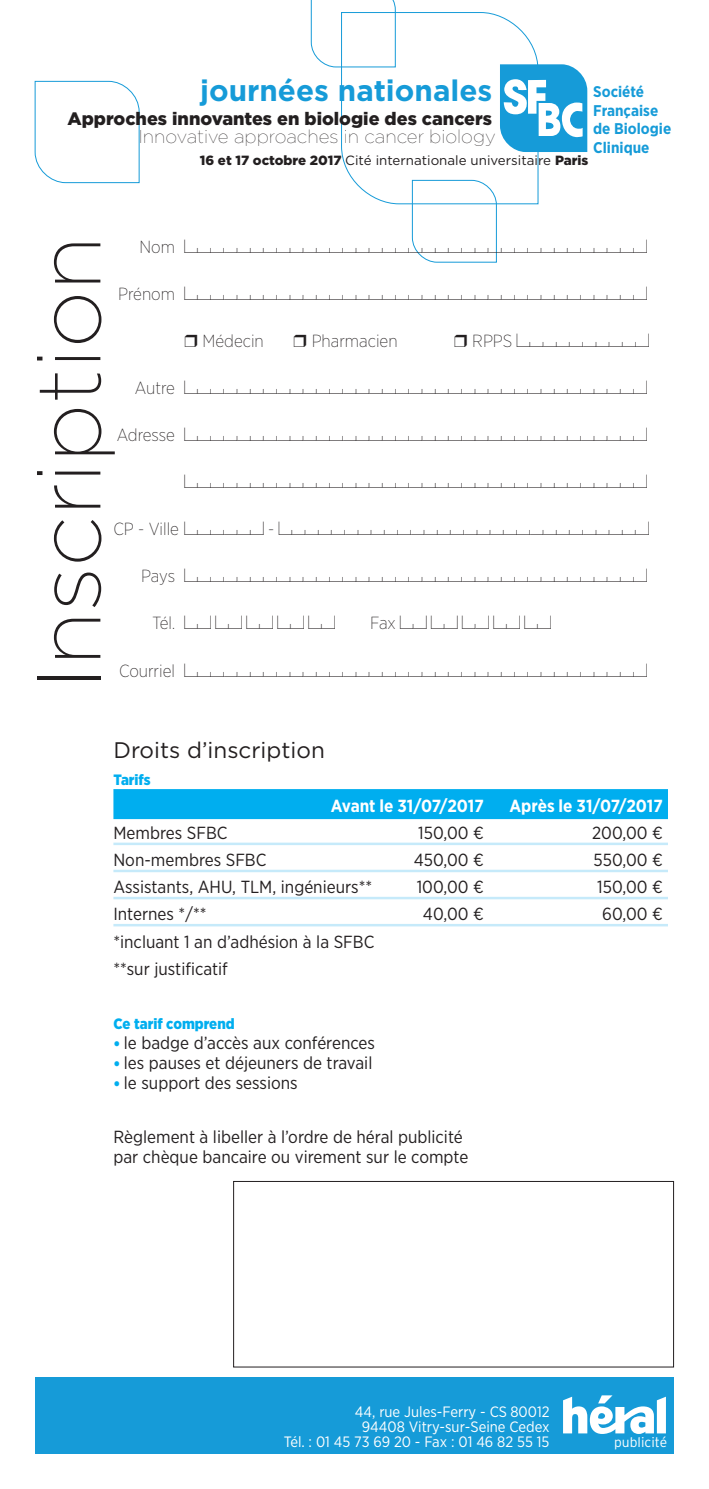
<style>
.page{position:relative;width:709px;height:1489px;background:#fff}
.page>*{position:absolute;margin:0;border:0;box-sizing:border-box;transform-origin:0 0}
.t1{font:200 90px "Gotham";color:#231f20}
.t2{font:700 29.5px "Gotham";color:#169bd8}
.t3{font:22.5px "Gotham";color:#231f20}
.t4{font:100 18.5px "Gotham";color:#231f20}
.t5{font:900 18px "Gotham";color:#231f20}
.t6{font:17.5px "Casesaremplir Roman";color:#231f20}
.t7{font:17.5px/27px "Gotham Narrow";color:#231f20}
.t8{font:700 17.5px "Gotham Narrow";color:#fff}
.t9{font:200 17.5px "Gotham Narrow";color:#231f20}
.t10{font:700 15.5px/18.5px "Gotham Narrow";color:#169bd8}
.t11{font:15px/15px "Gotham Narrow";color:#fff;text-align:right}
.t12{font:900 15px "Gotham Narrow";color:#00aeef}
.t13{font:300 13.75px "Interstate";color:#fff}
.t14{font:13.25px "Gotham";color:#231f20}
.s1{font-weight:900}
.s2{font-family:"Gotham Narrow";font-weight:200}
.s3{font-weight:900;font-size:15px;color:#00aeef}
</style>
<div class="page">
<svg style="left:35px;top:81px;width:104px;height:102px"></svg>
<svg style="left:311px;top:0;width:276px;height:262px"></svg>
<div style="left:113px;top:789px;width:555px;height:30px;background:#00aeef"></div>
<hr style="left:113px;top:842px;width:555px;height:3px;background:#c6eafa">
<hr style="left:113px;top:869px;width:555px;height:3px;background:#c6eafa">
<hr style="left:113px;top:896px;width:555px;height:3px;background:#c6eafa">
<hr style="left:113px;top:923px;width:555px;height:3px;background:#c6eafa">
<div style="left:233px;top:1181px;width:441px;height:186px;border:1px solid #231f20"></div>
<div style="left:36px;top:1376px;width:638px;height:77px;background:#169bd8"></div>
<svg style="left:563px;top:1395px;width:103px;height:38px"></svg>
<h2 class="t2" style="left:200px;top:80px;width:294px">journées nationales</h2>
<p class="t10" style="left:593px;top:83px;width:80px">Société<br>Française de Biologie<br>Clinique</p>
<p class="t5" style="left:67px;top:112px;width:426px">Approches innovantes en biologie des cancers</p>
<p class="t4" style="left:138px;top:130px;width:359px">Innovative approaches in cancer biology</p>
<p class="t14" style="left:200px;top:156px;width:390px"><span class="s1">16 et 17 octobre 2017</span> Cité internationale universitaire <span class="s1">Paris</span></p>
<p class="t6" style="left:140px;top:236px;width:509px"><span class="s2">Nom</span> ABBBBBBBBBBBBBBBBBBBBBBBBBBBBBBBBBC</p>
<p class="t6" style="left:118px;top:283px;width:530px"><span class="s2">Prénom</span> ABBBBBBBBBBBBBBBBBBBBBBBBBBBBBBBBBC</p>
<p class="t9" style="left:202px;top:334px;width:63px">Médecin</p>
<p class="t9" style="left:312px;top:334px;width:87px">Pharmacien</p>
<p class="t6" style="left:472px;top:330px;width:178px"><span class="s2">RPPS</span> ABBBBBBBBC</p>
<p class="t6" style="left:135px;top:377px;width:514px"><span class="s2">Autre</span> ABBBBBBBBBBBBBBBBBBBBBBBBBBBBBBBBBC</p>
<p class="t6" style="left:117px;top:424px;width:532px"><span class="s2">Adresse</span> ABBBBBBBBBBBBBBBBBBBBBBBBBBBBBBBBBC</p>
<p class="t6" style="left:184px;top:472px;width:464px">ABBBBBBBBBBBBBBBBBBBBBBBBBBBBBBBBBC</p>
<p class="t6" style="left:113px;top:519px;width:537px"><span class="s2">CP - Ville</span> ABBBBC <span class="s2">-</span> ABBBBBBBBBBBBBBBBBBBBBBBBBBC</p>
<p class="t6" style="left:141px;top:566px;width:507px"><span class="s2">Pays</span> ABBBBBBBBBBBBBBBBBBBBBBBBBBBBBBBBBC</p>
<p class="t6" style="left:152px;top:613px;width:184px"><span class="s2">Tél.</span> AC AC AC AC AC</p>
<p class="t6" style="left:370px;top:613px;width:182px"><span class="s2">Fax</span> AC AC AC AC AC</p>
<p class="t6" style="left:119px;top:660px;width:529px"><span class="s2">Courriel</span> ABBBBBBBBBBBBBBBBBBBBBBBBBBBBBBBBBC</p>
<h1 class="t1" style="left:37px;top:689px;width:455px;rotate:-90deg">Inscription</h1>
<p class="t3" style="left:113px;top:742px;width:213px">Droits d’inscription</p>
<p class="t12" style="left:113px;top:774px;width:39px">Tarifs</p>
<p class="t8" style="left:331px;top:799px;width:154px">Avant le 31/07/2017</p>
<p class="t8" style="left:509px;top:799px;width:155px">Après le 31/07/2017</p>
<p class="t7" style="left:113px;top:820px;width:116px">Membres SFBC</p>
<p class="t7" style="left:418px;top:820px;width:67px">150,00 €</p>
<p class="t7" style="left:592px;top:820px;width:72px">200,00 €</p>
<p class="t7" style="left:113px;top:847px;width:155px">Non-membres SFBC</p>
<p class="t7" style="left:414px;top:847px;width:72px">450,00 €</p>
<p class="t7" style="left:593px;top:847px;width:71px">550,00 €</p>
<p class="t7" style="left:113px;top:875px;width:260px">Assistants, AHU, TLM, ingénieurs**</p>
<p class="t7" style="left:417px;top:875px;width:69px">100,00 €</p>
<p class="t7" style="left:597px;top:875px;width:67px">150,00 €</p>
<p class="t7" style="left:113px;top:902px;width:95px">Internes */**</p>
<p class="t7" style="left:423px;top:902px;width:62px">40,00 €</p>
<p class="t7" style="left:602px;top:902px;width:62px">60,00 €</p>
<p class="t7" style="left:113px;top:929px;width:262px">*incluant 1 an d’adhésion à la SFBC **sur justificatif</p>
<p class="t12" style="left:113px;top:1018px;width:123px">Ce tarif comprend</p>
<p class="t7" style="left:113px;top:1030px;width:263px"><span class="s3">•</span> le badge d’accès aux conférences</p>
<p class="t7" style="left:113px;top:1050px;width:260px"><span class="s3">•</span> les pauses et déjeuners de travail</p>
<p class="t7" style="left:113px;top:1070px;width:186px"><span class="s3">•</span> le support des sessions</p>
<p class="t7" style="left:113px;top:1128px;width:356px;line-height:20px">Règlement à libeller à l’ordre de héral publicité par chèque bancaire ou virement sur le compte</p>
<p class="t11" style="left:284px;top:1404px;width:267px">44, rue Jules-Ferry - CS 80012<br>94408 Vitry-sur-Seine Cedex<br>Tél. : 01 45 73 69 20 - Fax : 01 46 82 55 15</p>
<p class="t13" style="left:614px;top:1433px;width:55px">publicité</p>
</div>
